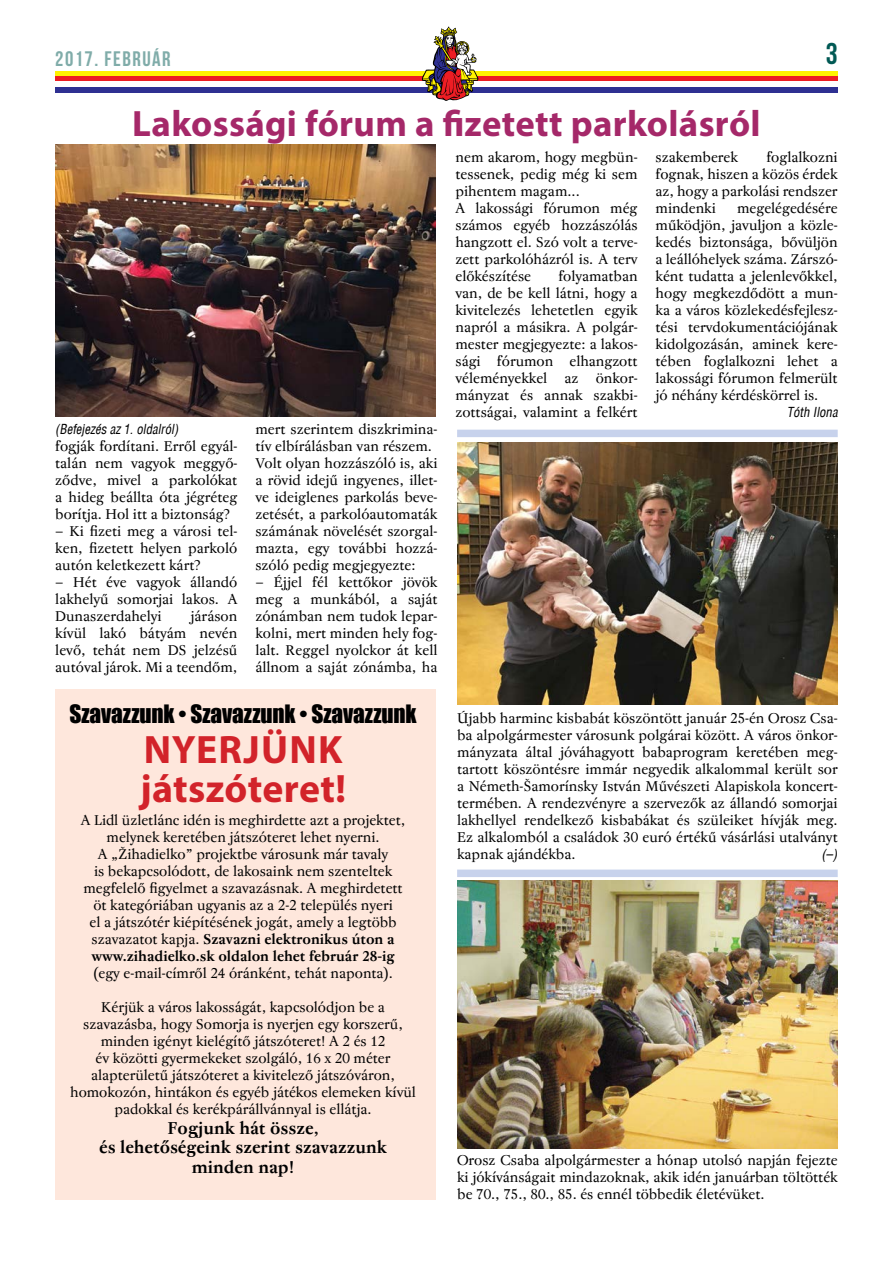
<style>
.page{position:relative;width:893px;height:1263px;background:#fff}
.page>*{position:absolute;margin:0;border:0;box-sizing:border-box;transform-origin:0 0}
.t1{font:700 39.75px/38.1px "Myriad Pro";letter-spacing:.01em;color:#d2232a}
.t2{font:700 36.75px "Myriad Pro";letter-spacing:.01em;color:#a52869}
.t3{font:30px "Bebas Neue";color:#005954}
.t4{font:23.25px "Impact";letter-spacing:-.005em;color:#000}
.t5{font:21px "Bebas Neue";letter-spacing:.07em;color:#80aca9}
.t6{font:700 17.25px/19.5px "Regent Pro";letter-spacing:-.005em;color:#000;text-align:center}
.t7{font:14.25px/17px "Regent Pro";letter-spacing:-.005em;color:#000;text-align:justify}
.t8{font:italic 13.5px "Switzerland Condensed";color:#000;scale:.95 1}
.t9{font:italic 13.5px "Switzerland Condensed";color:#000}
.s1{font-weight:700}
</style>
<div class="page">
<div style="left:55px;top:71px;width:783px;height:6px;background:#fff200"></div>
<div style="left:55px;top:77px;width:783px;height:5px;background:#ed1d24"></div>
<div style="left:55px;top:87px;width:783px;height:6px;background:#2e3092"></div>
<svg style="left:421px;top:27px;width:57px;height:74px"></svg>
<div style="left:55px;top:689px;width:381px;height:510px;background:#fee7dc"></div>
<img style="left:457px;top:442px;width:381px;height:262px">
<img style="left:457px;top:880px;width:381px;height:268px">
<img style="left:55px;top:145px;width:381px;height:272px">
<div style="left:457px;top:430px;width:381px;height:7px;background:#c7d2ec"></div>
<div style="left:457px;top:869px;width:381px;height:8px;background:#c7d2ec"></div>
<h3 class="t5" style="left:55px;top:47px;width:117px">2017. FEBRUÁR</h3>
<h3 class="t3" style="left:826px;top:37px;width:13px">3</h3>
<h2 class="t2" style="left:132px;top:100px;width:630px">Lakossági fórum a fizetett parkolásról</h2>
<p class="t8" style="left:55px;top:421px;width:131px">(Befejezés az 1. oldalról)</p>
<p class="t7" style="left:55px;top:438px;width:184px">fogják fordítani. Erről egyál&shy;talán nem vagyok meggyő&shy;ződve, mivel a parkolókat a hideg beállta óta jégréteg borítja. Hol itt a biztonság?</p>
<p class="t7" style="left:55px;top:523px;width:184px">– Ki fizeti meg a városi tel&shy;ken, fizetett helyen parkoló autón keletkezett kárt?</p>
<p class="t7" style="left:55px;top:574px;width:184px">– Hét éve vagyok állandó lakhelyű somorjai lakos. A Dunaszerdahelyi</p>
<p class="t7" style="left:55px;top:608px;width:184px;text-indent:135px">járáson kívül lakó bátyám nevén levő, tehát nem DS jelzésű autóval járok. Mi a teendőm,</p>
<p class="t7" style="left:255px;top:421px;width:184px;text-align:left">mert szerintem diszkrimina&shy;tív elbírálásban van részem.<br>Volt olyan hozzászóló is, aki a rövid idejű ingyenes, illet&shy;ve ideiglenes parkolás beve&shy;zetését, a parkolóautomaták számának növelését szorgal&shy;mazta, egy további hozzá&shy;szóló pedig megjegyezte:</p>
<p class="t7" style="left:255px;top:574px;width:184px">– Éjjel fél kettőkor jövök meg a munkából, a saját zónámban nem tudok lepar&shy;kolni, mert minden hely fog&shy;lalt. Reggel nyolckor át kell állnom a saját zónámba, ha</p>
<h3 class="t4" style="left:69px;top:696px;width:349px">Szavazzunk • Szavazzunk • Szavazzunk</h3>
<h1 class="t1" style="left:140px;top:730px;width:208px">Nyerjünk játszóteret!</h1>
<p class="t7" style="left:81px;top:812px;width:326px;text-align:center">A Lidl üzletlánc idén is meghirdette azt a projektet, melynek keretében játszóteret lehet nyerni.<br>A „Žihadielko” projektbe városunk már tavaly<br>is bekapcsolódott, de lakosaink nem szenteltek megfelelő figyelmet a szavazásnak. A meghirdetett öt kategóriában ugyanis az a 2-2 település nyeri<br>el a játszótér kiépítésének jogát, amely a legtöbb szavazatot kapja. <span class="s1">Szavazni elektronikus úton a www.zihadielko.sk oldalon lehet február 28-ig</span></p>
<p class="t7" style="left:93px;top:965px;width:301px">(egy e-mail-címről 24 óránként, tehát naponta).</p>
<p class="t7" style="left:70px;top:999px;width:347px;text-align:center">Kérjük a város lakosságát, kapcsolódjon be a szavazásba, hogy Somorja is nyerjen egy korszerű, minden igényt kielégítő játszóteret! A 2 és 12<br>év közötti gyermekeket szolgáló, 16 x 20 méter alapterületű játszóteret a kivitelező játszóváron, homokozón, hintákon és egyéb játékos elemeken kívül padokkal és kerékpárállvánnyal is ellátja.</p>
<p class="t6" style="left:99px;top:1118px;width:289px">Fogjunk hát össze,<br>és lehetőségeink szerint szavazzunk minden nap!</p>
<p class="t7" style="left:455px;top:149px;width:184px;text-align:left">nem akarom, hogy megbün&shy;tessenek, pedig még ki sem pihentem magam...<br>A lakossági fórumon még számos egyéb hozzászólás hangzott el. Szó volt a terve&shy;zett parkolóházról is. A terv előkészítése</p>
<p class="t7" style="left:455px;top:268px;width:184px;text-indent:103px">folyamatban van, de be kell látni, hogy a kivitelezés lehetetlen egyik napról a másikra. A polgár&shy;mester megjegyezte: a lakos&shy;sági fórumon elhangzott véleményekkel az önkor&shy;mányzat és annak szakbi&shy;zottságai, valamint a felkért</p>
<p class="t7" style="left:656px;top:149px;width:184px;text-indent:111px">foglalkozni fognak, hiszen a közös érdek az, hogy a parkolási rendszer mindenki</p>
<p class="t7" style="left:656px;top:149px;width:84px">szakemberek</p>
<p class="t7" style="left:656px;top:200px;width:184px;text-indent:81px">megelégedésére működjön, javuljon a közle&shy;kedés biztonsága, bővüljön a leállóhelyek száma. Zárszó&shy;ként tudatta a jelenlevőkkel, hogy megkezdődött a mun&shy;ka a város közlekedésfejlesz&shy;tési tervdokumentációjának kidolgozásán, aminek kere&shy;tében foglalkozni lehet a lakossági fórumon felmerült jó néhány kérdéskörrel is.</p>
<p class="t8" style="left:787px;top:404px;width:55px">Tóth Ilona</p>
<p class="t7" style="left:457px;top:710px;width:382px">Újabb harminc kisbabát köszöntött január 25-én Orosz Csa&shy;ba alpolgármester városunk polgárai között. A város önkor&shy;mányzata által jóváhagyott babaprogram keretében meg&shy;tartott köszöntésre immár negyedik alkalommal került sor a Németh-Šamorínsky István Művészeti Alapiskola koncert&shy;termében. A rendezvényre a szervezők az állandó somorjai lakhellyel rendelkező kisbabákat és szüleiket hívják meg.<br>Ez alkalomból a családok 30 euró értékű vásárlási utalványt kapnak ajándékba.</p>
<p class="t9" style="left:821px;top:846px;width:17px">(–)</p>
<p class="t7" style="left:457px;top:1152px;width:382px">Orosz Csaba alpolgármester a hónap utolsó napján fejezte ki jókívánságait mindazoknak, akik idén januárban töltötték be 70., 75., 80., 85. és ennél többedik életévüket.</p>
</div>
